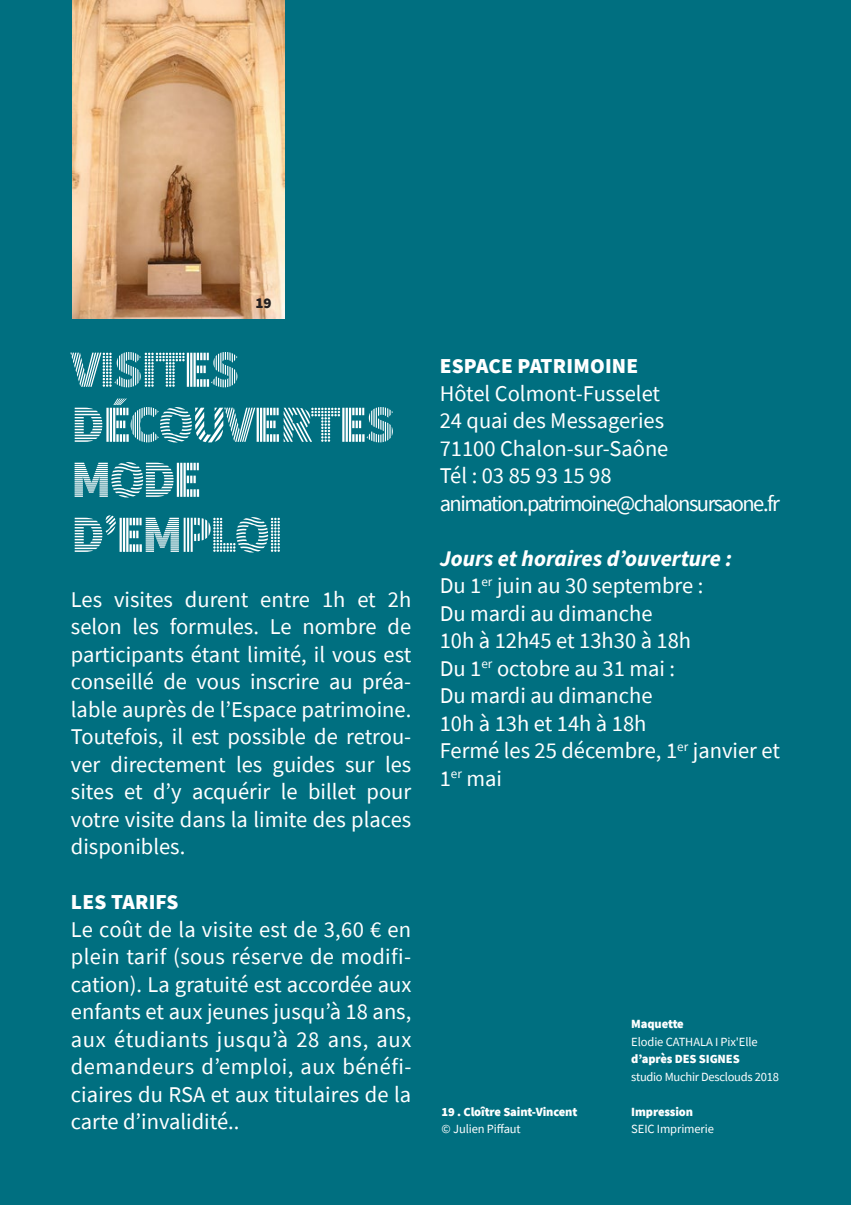
<style>
.page{position:relative;width:851px;height:1205px;background:#fff}
.page>*{position:absolute;margin:0;border:0;box-sizing:border-box;transform-origin:0 0}
.t1{font:900 52.5px/55px "Source Sans Pro DISPLAYV2";letter-spacing:-.04em;color:#fff}
.t2{font:22.5px/27.5px "Source Sans Pro";color:#fff;text-align:justify}
.t3{font:900 21.25px "Source Sans Pro";letter-spacing:.01em;color:#fff}
.t4{font:900 15px "Source Sans Pro";color:#231f20}
.t5{font:12.5px "Source Sans Pro";letter-spacing:-.01em;color:#fff}
.t6{font:900 12.5px "Source Sans Pro";letter-spacing:-.01em;color:#fff}
.s1{font-weight:700;font-style:italic}
</style>
<div class="page">
<div style="left:0;top:0;width:850px;height:1205px;background:#006f80"></div>
<img style="left:72px;top:0;width:212px;height:318px">
<p class="t4" style="left:255px;top:292px;width:18px">19</p>
<h1 class="t1" style="left:71px;top:343px;width:325px">VISITES<br>DÉCOUVERTES<br>MODE<br>D’EMPLOI</h1>
<p class="t2" style="left:71px;top:585px;width:342px">Les visites durent entre 1h et 2h selon les formules. Le nombre de participants étant limité, il vous est conseillé de vous inscrire au préa&shy;lable auprès de l’Espace patrimoine.<br>Toutefois, il est possible de retrou&shy;ver directement les guides sur les sites et d’y acquérir le billet pour votre visite dans la limite des places disponibles.</p>
<p class="t3" style="left:71px;top:887px;width:109px">LES TARIFS</p>
<p class="t2" style="left:71px;top:915px;width:342px">Le coût de la visite est de 3,60 € en plein tarif (sous réserve de modifi&shy;cation). La gratuité est accordée aux enfants et aux jeunes jusqu’à 18 ans, aux étudiants jusqu’à 28 ans, aux demandeurs d’emploi, aux bénéfi&shy;ciaires du RSA et aux titulaires de la carte d’invalidité..</p>
<p class="t3" style="left:439px;top:351px;width:200px">ESPACE PATRIMOINE</p>
<p class="t2" style="left:439px;top:379px;width:342px;text-align:left">Hôtel Colmont-Fusselet<br>24 quai des Messageries<br>71100 Chalon-sur-Saône<br>Tél : 03 85 93 15 98 animation.patrimoine@chalonsursaone.fr</p>
<p class="t2" style="left:439px;top:544px;width:342px;text-align:left"><span class="s1">Jours et horaires d’ouverture :<br></span>Du 1<sup>er</sup> juin au 30 septembre :<br>Du mardi au dimanche<br>10h à 12h45 et 13h30 à 18h<br>Du 1<sup>er</sup> octobre au 31 mai :<br>Du mardi au dimanche<br>10h à 13h et 14h à 18h<br>Fermé les 25 décembre, 1<sup>er</sup> janvier et<br>1<sup>er</sup> mai</p>
<p class="t6" style="left:441px;top:1102px;width:137px">19 . Cloître Saint-Vincent</p>
<p class="t5" style="left:441px;top:1121px;width:81px">© Julien Piffaut</p>
<p class="t6" style="left:631px;top:1015px;width:54px">Maquette</p>
<p class="t5" style="left:631px;top:1033px;width:128px">Elodie CATHALA I Pix'Elle</p>
<p class="t6" style="left:631px;top:1050px;width:110px">d’après DES SIGNES</p>
<p class="t5" style="left:631px;top:1068px;width:149px">studio Muchir Desclouds 2018</p>
<p class="t6" style="left:631px;top:1102px;width:63px">Impression</p>
<p class="t5" style="left:631px;top:1121px;width:84px">SEIC Imprimerie</p>
</div>
